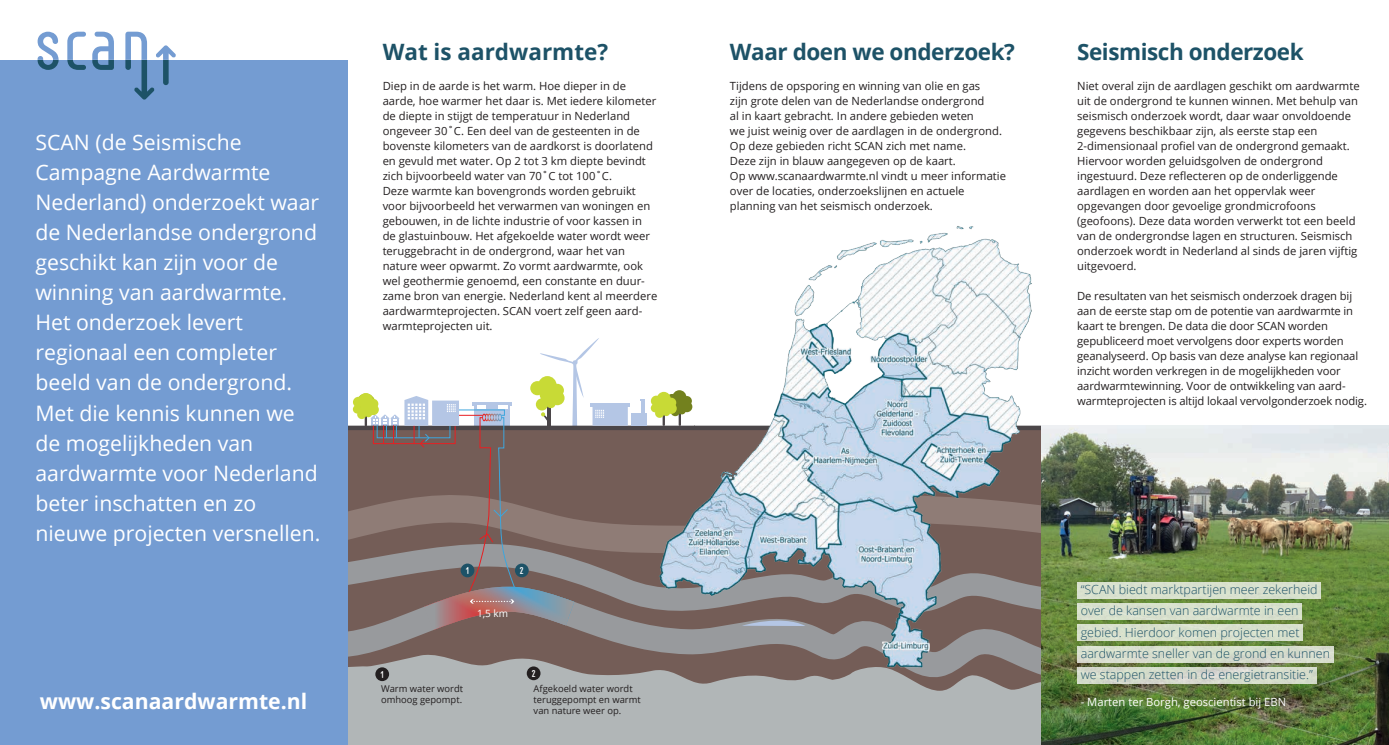
<style>
.page{position:relative;width:1389px;height:745px;background:#fff}
.page>*{position:absolute;margin:0;border:0;box-sizing:border-box;transform-origin:0 0}
.t1{font:700 22.5px "Open Sans";letter-spacing:-.02em;color:#1d5267}
.t2{font:700 22.5px "Open Sans";color:#1d5267}
.t3{font:21.25px/30px "Open Sans";color:#fff}
.t4{font:700 21.25px "Open Sans";color:#fff}
.t5{font:300 12.5px "Open Sans";color:#1d5267}
.t6{font:11.25px/15px "Open Sans";color:#231f20}
.t7{font:11.25px "Open Sans";color:#fff}
.t8{font:10px "Open Sans";color:#fff}
.t9{font:9.38px/11.2px "Open Sans";color:#231f20}
.t10{font:700 8.75px "AF Module Classic OT";color:#fff}
</style>
<div class="page">
<svg style="left:347px;top:338px;width:695px;height:406px;background:#a19b99"></svg>
<div style="left:0;top:60px;width:347px;height:684px;background:#749cd2"></div>
<img style="left:656px;top:226px;width:377px;height:445px">
<img style="left:1042px;top:425px;width:347px;height:319px">
<div style="left:1077px;top:582px;width:244px;height:16px;background:#d9e1cd"></div>
<div style="left:1077px;top:603px;width:225px;height:16px;background:#d8e1cd"></div>
<div style="left:1077px;top:624px;width:226px;height:16px;background:#d8e1cd"></div>
<div style="left:1077px;top:645px;width:257px;height:16px;background:#d7decd"></div>
<div style="left:1077px;top:667px;width:239px;height:16px;background:#d5dbcc"></div>
<svg style="left:38px;top:32px;width:21px;height:38px"></svg>
<svg style="left:67px;top:32px;width:19px;height:38px"></svg>
<svg style="left:92px;top:32px;width:22px;height:38px"></svg>
<svg style="left:125px;top:32px;width:51px;height:67px"></svg>
<p class="t3" style="left:35px;top:127px;width:285px">SCAN (de Seismische<br>Campagne Aardwarmte<br>Nederland) onderzoekt waar de Nederlandse ondergrond geschikt kan zijn voor de winning van aardwarmte.<br>Het onderzoek levert regionaal een completer beeld van de ondergrond.</p>
<p class="t3" style="left:35px;top:397px;width:287px">Met die kennis kunnen we de mogelijkheden van aardwarmte voor Nederland beter inschatten en zo nieuwe projecten versnellen.</p>
<p class="t4" style="left:40px;top:686px;width:269px">www.scanaardwarmte.nl</p>
<p class="t2" style="left:383px;top:36px;width:227px">Wat is aardwarmte?</p>
<p class="t6" style="left:383px;top:78px;width:276px">Diep in de aarde is het warm. Hoe dieper in de aarde, hoe warmer het daar is. Met iedere kilometer de diepte in stijgt de temperatuur in Nederland ongeveer 30˚C. Een deel van de gesteenten in de bovenste kilometers van de aardkorst is doorlatend en gevuld met water. Op 2 tot 3 km diepte bevindt zich bijvoorbeeld water van 70˚C tot 100˚C.<br>Deze warmte kan bovengronds worden gebruikt voor bijvoorbeeld het verwarmen van woningen en gebouwen, in de lichte industrie of voor kassen in de glastuinbouw. Het afgekoelde water wordt weer teruggebracht in de ondergrond, waar het van nature weer opwarmt. Zo vormt aardwarmte, ook wel geothermie genoemd, een constante en duur&shy;zame bron van energie. Nederland kent al meerdere aardwarmteprojecten. SCAN voert zelf geen aard&shy;warmteprojecten uit.</p>
<p class="t10" style="left:466px;top:564px;width:5px">1</p>
<p class="t10" style="left:520px;top:564px;width:5px">2</p>
<p class="t8" style="left:477px;top:605px;width:33px">1,5 km</p>
<p class="t10" style="left:381px;top:667px;width:5px">1</p>
<p class="t10" style="left:532px;top:666px;width:5px">2</p>
<p class="t9" style="left:381px;top:682px;width:84px">Warm water wordt omhoog gepompt.</p>
<p class="t9" style="left:534px;top:682px;width:109px">Afgekoeld water wordt teruggepompt en warmt van nature weer op.</p>
<p class="t1" style="left:730px;top:36px;width:286px">Waar doen we onderzoek?</p>
<p class="t6" style="left:730px;top:78px;width:278px">Tijdens de opsporing en winning van olie en gas<br>zijn grote delen van de Nederlandse ondergrond<br>al in kaart gebracht. In andere gebieden weten<br>we juist weinig over de aardlagen in de ondergrond.<br>Op deze gebieden richt SCAN zich met name.<br>Deze zijn in blauw aangegeven op de kaart.<br>Op www.scanaardwarmte.nl vindt u meer informatie over de locaties, onderzoekslijnen en actuele planning van het seismisch onderzoek.</p>
<p class="t1" style="left:1077px;top:36px;width:228px">Seismisch onderzoek</p>
<p class="t6" style="left:1077px;top:78px;width:284px">Niet overal zijn de aardlagen geschikt om aardwarmte uit de ondergrond te kunnen winnen. Met behulp van seismisch onderzoek wordt, daar waar onvoldoende gegevens beschikbaar zijn, als eerste stap een 2-dimensionaal profiel van de ondergrond gemaakt.<br>Hiervoor worden geluidsgolven de ondergrond ingestuurd. Deze reflecteren op de onderliggende aardlagen en worden aan het oppervlak weer opgevangen door gevoelige grondmicrofoons (geofoons). Deze data worden verwerkt tot een beeld van de ondergrondse lagen en structuren. Seismisch onderzoek wordt in Nederland al sinds de jaren vijftig uitgevoerd.</p>
<p class="t6" style="left:1077px;top:288px;width:291px">De resultaten van het seismisch onderzoek dragen bij aan de eerste stap om de potentie van aardwarmte in kaart te brengen. De data die door SCAN worden gepubliceerd moet vervolgens door experts worden geanalyseerd. Op basis van deze analyse kan regionaal inzicht worden verkregen in de mogelijkheden voor aardwarmtewinning. Voor de ontwikkeling van aard&shy;warmteprojecten is altijd lokaal vervolgonderzoek nodig.</p>
<p class="t5" style="left:1081px;top:580px;width:238px">“SCAN biedt marktpartijen meer zekerheid</p>
<p class="t5" style="left:1081px;top:601px;width:219px">over de kansen van aardwarmte in een</p>
<p class="t5" style="left:1081px;top:623px;width:220px">gebied. Hierdoor komen projecten met</p>
<p class="t5" style="left:1081px;top:644px;width:251px">aardwarmte sneller van de grond en kunnen</p>
<p class="t5" style="left:1081px;top:665px;width:234px">we stappen zetten in de energietransitie.”</p>
<p class="t7" style="left:1081px;top:694px;width:207px">- Marten ter Borgh, geoscientist bij EBN</p>
</div>
